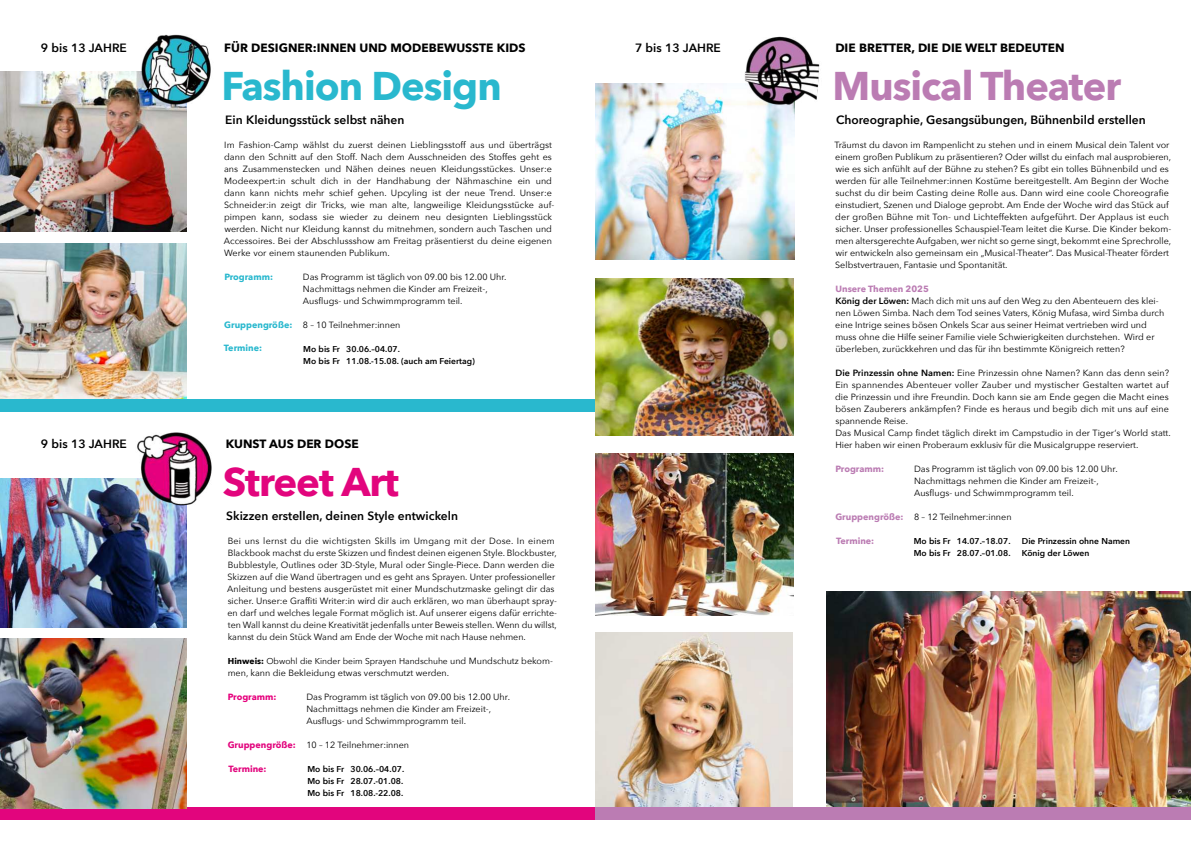
<style>
.page{position:relative;width:1191px;height:842px;background:#fff}
.page>*{position:absolute;margin:0;border:0;box-sizing:border-box;transform-origin:0 0}
.t1{font:700 40px "Avenir Next";letter-spacing:-.025em;color:#bb7cb3}
.t2{font:700 40px "Avenir Next";letter-spacing:-.025em;color:#29b8ce}
.t3{font:700 40px "Avenir Next";letter-spacing:-.025em;color:#e2057d}
.t4{font:600 12px "Avenir Next";color:#000}
.t5{font:700 12px "Avenir Next";color:#000}
.t6{font:9px/12px "Avenir Next";color:#000}
.t7{font:700 9px "Avenir Next";color:#29b8ce}
.t8{font:700 9px "Avenir Next";color:#bb7cb3}
.t9{font:700 9px "Avenir Next";color:#e6007d}
.t10{font:700 9px "Avenir Next";color:#e2057d}
.t11{font:600 8.5px/12px "Avenir Next";color:#000}
.t12{font:8.5px "Avenir Next";color:#000}
.s1{font-weight:700;color:#29b8ce}
.s2{font-weight:700}
.s3{font-size:9px}
.s4{font-weight:700;color:#e2057d}
.s5{font-weight:700;color:#bb7cb3}
.s6{font-weight:600}
</style>
<div class="page">
<img style="left:0;top:244px;width:187px;height:156px">
<img style="left:0;top:478px;width:187px;height:150px">
<img style="left:0;top:71px;width:187px;height:161px">
<div style="left:0;top:400px;width:596px;height:12px;background:#29b8ce"></div>
<div style="left:0;top:808px;width:596px;height:12px;background:#e2057d"></div>
<img style="left:124px;top:432px;width:88px;height:76px">
<img style="left:125px;top:34px;width:86px;height:75px">
<img style="left:595px;top:83px;width:199px;height:176px">
<img style="left:729px;top:36px;width:91px;height:74px">
<img style="left:595px;top:279px;width:198px;height:157px">
<img style="left:0;top:638px;width:186px;height:170px">
<img style="left:826px;top:591px;width:364px;height:217px">
<img style="left:595px;top:453px;width:198px;height:163px">
<img style="left:595px;top:632px;width:197px;height:176px">
<div style="left:595px;top:808px;width:596px;height:12px;background:#bb7cb3"></div>
<h2 class="t4" style="left:41px;top:42px;width:87px">9 bis 13 JAHRE</h2>
<h2 class="t5" style="left:224px;top:41px;width:303px">FÜR DESIGNER:INNEN UND MODEBEWUSSTE KIDS</h2>
<h1 class="t2" style="left:221px;top:62px;width:282px">Fashion Design</h1>
<h2 class="t4" style="left:225px;top:114px;width:181px">Ein Kleidungsstück selbst nähen</h2>
<p class="t6" style="left:224px;top:139px;width:332px">Im Fashion-Camp wählst du zuerst deinen Lieblingsstoff aus und überträgst dann den Schnitt auf den Stoff. Nach dem Ausschneiden des Stoffes geht es ans Zusammenstecken und Nähen deines neuen Kleidungsstückes. Unser:e Modeexpert:in schult dich in der Handhabung der Nähmaschine ein und dann kann nichts mehr schief gehen. Upcyling ist der neue Trend. Unser:e Schneider:in zeigt dir Tricks, wie man alte, langweilige Kleidungsstücke auf&shy;pimpen kann, sodass sie wieder zu deinem neu designten Lieblingsstück werden. Nicht nur Kleidung kannst du mitnehmen, sondern auch Taschen und Accessoires. Bei der Abschlussshow am Freitag präsentierst du deine eigenen Werke vor einem staunenden Publikum.</p>
<p class="t7" style="left:224px;top:271px;width:50px">Programm:</p>
<p class="t6" style="left:303px;top:271px;width:205px">Das Programm ist täglich von 09.00 bis 12.00 Uhr.<br>Nachmittags nehmen die Kinder am Freizeit-,<br>Ausflugs- und Schwimmprogramm teil.</p>
<p class="t6" style="left:224px;top:319px;width:178px"><span class="s1">Gruppengröße:</span> 8 – 10 Teilnehmer:innen</p>
<p class="t7" style="left:224px;top:343px;width:40px">Termine:</p>
<p class="t11" style="left:303px;top:343px;width:173px">Mo bis Fr 30.06.–04.07.<br>Mo bis Fr 11.08.-15.08. (auch am Feiertag)</p>
<h2 class="t4" style="left:41px;top:438px;width:87px">9 bis 13 JAHRE</h2>
<h2 class="t5" style="left:226px;top:437px;width:135px">KUNST AUS DER DOSE</h2>
<h1 class="t3" style="left:223px;top:458px;width:177px">Street Art</h1>
<h2 class="t4" style="left:226px;top:510px;width:233px">Skizzen erstellen, deinen Style entwickeln</h2>
<p class="t6" style="left:227px;top:535px;width:331px">Bei uns lernst du die wichtigsten Skills im Umgang mit der Dose. In einem Blackbook machst du erste Skizzen und findest deinen eigenen Style. Blockbuster, Bubblestyle, Outlines oder 3D-Style, Mural oder Single-Piece. Dann werden die Skizzen auf die Wand übertragen und es geht ans Sprayen. Unter professioneller Anleitung und bestens ausgerüstet mit einer Mundschutzmaske gelingt dir das sicher. Unser:e Graffiti Writer:in wird dir auch erklären, wo man überhaupt spray&shy;en darf und welches legale Format möglich ist. Auf unserer eigens dafür errichte&shy;ten Wall kannst du deine Kreativität jedenfalls unter Beweis stellen. Wenn du willst, kannst du dein Stück Wand am Ende der Woche mit nach Hause nehmen.</p>
<p class="t12" style="left:228px;top:656px;width:326px"><span class="s2">Hinweis:</span> Obwohl die Kinder beim Sprayen Handschuhe <span class="s3">und Mundschutz bekom-</span></p>
<p class="t6" style="left:228px;top:667px;width:223px">men, kann die Bekleidung etwas verschmutzt werden.</p>
<p class="t9" style="left:228px;top:691px;width:50px">Programm:</p>
<p class="t6" style="left:306px;top:691px;width:205px">Das Programm ist täglich von 09.00 bis 12.00 Uhr.<br>Nachmittags nehmen die Kinder am Freizeit-,<br>Ausflugs- und Schwimmprogramm teil.</p>
<p class="t6" style="left:228px;top:739px;width:183px"><span class="s4">Gruppengröße:</span> 10 – 12 Teilnehmer:innen</p>
<p class="t10" style="left:228px;top:764px;width:40px">Termine:</p>
<p class="t11" style="left:307px;top:763px;width:98px;text-align:justify">Mo bis Fr 30.06.–04.07.<br>Mo bis Fr 28.07.-01.08.<br>Mo bis Fr 18.08.-22.08.</p>
<h2 class="t4" style="left:635px;top:42px;width:87px">7 bis 13 JAHRE</h2>
<h2 class="t5" style="left:835px;top:41px;width:231px">DIE BRETTER, DIE DIE WELT BEDEUTEN</h2>
<h1 class="t1" style="left:832px;top:62px;width:290px">Musical Theater</h1>
<h2 class="t4" style="left:836px;top:114px;width:311px">Choreographie, Gesangsübungen, Bühnenbild erstellen</h2>
<p class="t6" style="left:834px;top:139px;width:338px">Träumst du davon im Rampenlicht zu stehen und in einem Musical dein Talent vor einem großen Publikum zu präsentieren? Oder willst du einfach mal ausprobieren, wie es sich anfühlt auf der Bühne zu stehen? Es gibt ein tolles Bühnenbild und es werden für alle Teilnehmer:innen Kostüme bereitgestellt. Am Beginn der Woche suchst du dir beim Casting deine Rolle aus. Dann wird eine coole Choreografie einstudiert, Szenen und Dialoge geprobt. Am Ende der Woche wird das Stück auf der großen Bühne mit Ton- und Lichteffekten aufgeführt. Der Applaus ist euch sicher. Unser professionelles Schauspiel-Team leitet die Kurse. Die Kinder bekom&shy;men altersgerechte Aufgaben, wer nicht so gerne singt, bekommt eine Sprechrolle, wir entwickeln also gemeinsam ein „Musical-Theater“. Das Musical-Theater fördert Selbstvertrauen, Fantasie und Spontanität.</p>
<p class="t6" style="left:835px;top:283px;width:331px"><span class="s5">Unsere Themen 2025<br></span><span class="s6">König der Löwen:</span> Mach dich mit uns auf den Weg zu den Abenteuern des klei&shy;nen Löwen Simba. Nach dem Tod seines Vaters, König Mufasa, wird Simba durch eine Intrige seines bösen Onkels Scar aus seiner Heimat vertrieben wird und muss ohne die Hilfe seiner Familie viele Schwierigkeiten durchstehen. Wird er überleben, zurückkehren und das für ihn bestimmte Königreich retten?</p>
<p class="t6" style="left:835px;top:367px;width:337px"><span class="s6">Die Prinzessin ohne Namen:</span> Eine Prinzessin ohne Namen? Kann das denn sein?<br>Ein spannendes Abenteuer voller Zauber und mystischer Gestalten wartet auf die Prinzessin und ihre Freundin. Doch kann sie am Ende gegen die Macht eines bösen Zauberers ankämpfen? Finde es heraus und begib dich mit uns auf eine spannende Reise.<br>Das Musical Camp findet täglich direkt im Campstudio in der Tiger‘s World statt.<br>Hier haben wir einen Proberaum exklusiv für die Musicalgruppe reserviert.</p>
<p class="t8" style="left:835px;top:463px;width:50px">Programm:</p>
<p class="t6" style="left:914px;top:463px;width:205px">Das Programm ist täglich von 09.00 bis 12.00 Uhr.<br>Nachmittags nehmen die Kinder am Freizeit-,<br>Ausflugs- und Schwimmprogramm teil.</p>
<p class="t6" style="left:835px;top:511px;width:178px"><span class="s5">Gruppengröße:</span> 8 – 12 Teilnehmer:innen</p>
<p class="t8" style="left:836px;top:536px;width:40px">Termine:</p>
<p class="t11" style="left:913px;top:535px;width:98px">Mo bis Fr 14.07.–18.07.</p>
<p class="t11" style="left:1021px;top:535px;width:110px">Die Prinzessin ohne Namen</p>
<p class="t11" style="left:913px;top:547px;width:98px">Mo bis Fr 28.07.–01.08.</p>
<p class="t11" style="left:1021px;top:547px;width:69px">König der Löwen</p>
</div>
